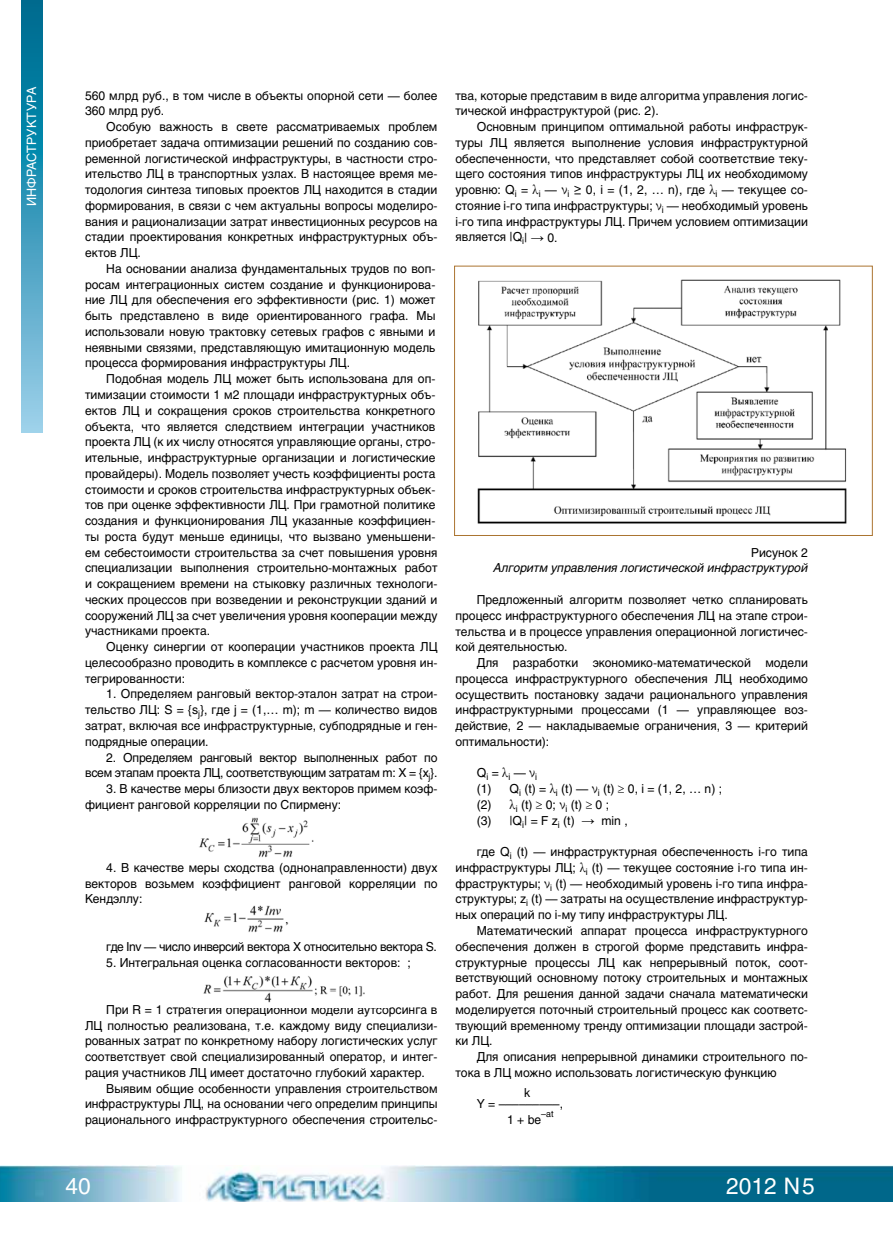
<style>
.page{position:relative;width:893px;height:1234px;background:#fff}
.page>*{position:absolute;margin:0;border:0;box-sizing:border-box;transform-origin:0 0}
.t1{font:22.5px "Helios";color:#fff}
.t2{font:12.75px "Helios";letter-spacing:.01em;color:#fff}
.t3{font:12.3px/15.8px "Helios";color:#000;text-align:justify}
.t4{font:12.3px/15.8px "Helios";letter-spacing:-.02em;color:#000;text-align:right}
.t5{font:12.3px "Helios";letter-spacing:-.03em;color:#000}
.t6{font:italic 12.3px "Helios";color:#000}
.t7{font:9px "Helios";color:#000}
.s1{font-family:"Garamond";font-size:15px}
.s2{font-family:"Garamond";font-size:16.5px}
.s3{font-family:"Garamond";font-weight:700;font-size:12px}
.s4{font-family:"Garamond";font-size:13.5px}
</style>
<div class="page">
<img style="left:0;top:1165px;width:893px;height:36px">
<svg style="left:21px;top:0;width:22px;height:432px"></svg>
<img style="left:477px;top:279px;width:370px;height:245px">
<div style="left:454px;top:266px;width:419px;height:270px;border:1px solid #ab7430"></div>
<img style="left:199px;top:817px;width:115px;height:41px">
<img style="left:203px;top:976px;width:162px;height:27px">
<img style="left:204px;top:905px;width:85px;height:28px">
<p class="t2" style="left:24px;top:206px;width:121px;rotate:-90deg">Инфраструктура</p>
<p class="t3" style="left:85px;top:87px;width:354px">560 млрд руб., в том числе в объекты опорной сети — более<br>360 млрд руб.</p>
<p class="t3" style="left:85px;top:119px;width:354px;text-indent:21px">Особую важность в свете рассматриваемых проблем приобретает задача оптимизации решений по созданию сов&shy;ременной логистической инфраструктуры, в частности стро&shy;ительство ЛЦ в транспортных узлах. В настоящее время ме&shy;тодология синтеза типовых проектов ЛЦ находится в стадии формирования, в связи с чем актуальны вопросы моделиро&shy;вания и рационализации затрат инвестиционных ресурсов на стадии проектирования конкретных инфраструктурных объ&shy;ектов ЛЦ.</p>
<p class="t3" style="left:85px;top:260px;width:352px;text-indent:21px">На основании анализа фундаментальных трудов по воп&shy;росам интеграционных систем создание и функционирова&shy;ние ЛЦ для обеспечения его эффективности (рис. 1) может быть представлено в виде ориентированного графа. Мы использовали новую трактовку сетевых графов с явными и неявными связями, представляющую имитационную модель процесса формирования инфраструктуры ЛЦ.</p>
<p class="t3" style="left:85px;top:371px;width:354px;text-align:left;text-indent:21px">Подобная модель ЛЦ может быть использована для оп&shy;тимизации стоимости 1 м2 площади инфраструктурных объ&shy;ектов ЛЦ и сокращения сроков строительства конкретного объекта, что является следствием интеграции участников проекта ЛЦ (к их числу относятся управляющие органы, стро&shy;ительные, инфраструктурные организации и логистические провайдеры). Модель позволяет учесть коэффициенты роста стоимости и сроков строительства инфраструктурных объек&shy;тов при оценке эффективности ЛЦ. При грамотной политике создания и функционирования ЛЦ указанные коэффициен&shy;ты роста будут меньше единицы, что вызвано уменьшени&shy;ем себестоимости строительства за счет повышения уровня специализации выполнения строительно-монтажных работ и сокращением времени на стыковку различных технологи&shy;ческих процессов при возведении и реконструкции зданий и сооружений ЛЦ за счет увеличения уровня кооперации между участниками проекта.</p>
<p class="t3" style="left:85px;top:638px;width:354px;text-indent:21px">Оценку синергии от кооперации участников проекта ЛЦ целесообразно проводить в комплексе с расчетом уровня ин&shy;тегрированности:</p>
<p class="t3" style="left:85px;top:685px;width:354px;text-indent:21px">1. Определяем ранговый вектор-эталон затрат на строи&shy;тельство ЛЦ: S = {s<sub>j</sub>}, где j = (1,… m); m — количество видов затрат, включая все инфраструктурные, субподрядные и ген&shy;подрядные операции.</p>
<p class="t4" style="left:85px;top:749px;width:354px">2. Определяем ранговый вектор выполненных работ по всем этапам проекта ЛЦ, соответствующим затратам m: Х = {x<sub>j</sub>}.</p>
<p class="t3" style="left:85px;top:780px;width:354px;text-indent:21px">3. В качестве меры близости двух векторов примем коэф&shy;фициент ранговой корреляции по Спирмену:</p>
<p class="t3" style="left:85px;top:859px;width:354px;text-indent:21px">4. В качестве меры сходства (однонаправленности) двух векторов возьмем коэффициент ранговой корреляции по Кендэллу:</p>
<p class="t5" style="left:106px;top:938px;width:332px">где Inv — число инверсий вектора Х относительно вектора S.</p>
<p class="t3" style="left:106px;top:953px;width:306px">5. Интегральная оценка согласованности векторов: ;</p>
<p class="t3" style="left:85px;top:1001px;width:354px;text-indent:21px">При R = 1 стратегия операционной модели аутсорсинга в ЛЦ полностью реализована, т.е. каждому виду специализи&shy;рованных затрат по конкретному набору логистических услуг соответствует свой специализированный оператор, и интег&shy;рация участников ЛЦ имеет достаточно глубокий характер.</p>
<p class="t3" style="left:85px;top:1079px;width:354px;text-indent:21px">Выявим общие особенности управления строительством инфраструктуры ЛЦ, на основании чего определим принципы рационального инфраструктурного обеспечения строительс-</p>
<p class="t3" style="left:455px;top:87px;width:354px">тва, которые представим в виде алгоритма управления логис&shy;тической инфраструктурой (рис. 2).</p>
<p class="t3" style="left:455px;top:119px;width:354px;text-indent:21px">Основным принципом оптимальной работы инфраструк&shy;туры ЛЦ является выполнение условия инфраструктурной обеспеченности, что представляет собой соответствие теку&shy;щего состояния типов инфраструктуры ЛЦ их необходимому уровню: Q<sub>i</sub> = <span class="s1">λ</span><sub>i</sub> — <span class="s2">ν</span><sub>i</sub> <span class="s3">≥</span> 0, i = (1, 2, … n), где <span class="s1">λ</span><sub>i</sub> — текущее со&shy;стояние i-го типа инфраструктуры; <span class="s2">ν</span><sub>i</sub> — необходимый уровень i-го типа инфраструктуры ЛЦ. Причем условием оптимизации является |Q<sub>i</sub>| <span class="s4">→</span> 0.</p>
<p class="t3" style="left:751px;top:544px;width:58px">Рисунок 2</p>
<p class="t6" style="left:493px;top:560px;width:316px">Алгоритм управления логистической инфраструктурой</p>
<p class="t3" style="left:455px;top:591px;width:354px;text-indent:21px">Предложенный алгоритм позволяет четко спланировать процесс инфраструктурного обеспечения ЛЦ на этапе строи&shy;тельства и в процессе управления операционной логистичес&shy;кой деятельностью.</p>
<p class="t3" style="left:455px;top:654px;width:354px;text-indent:21px">Для разработки экономико-математической модели процесса инфраструктурного обеспечения ЛЦ необходимо осуществить постановку задачи рационального управления инфраструктурными процессами (1 — управляющее воз&shy;действие, 2 — накладываемые ограничения, 3 — критерий оптимальности):</p>
<p class="t3" style="left:477px;top:764px;width:247px;text-align:left">Q<sub>i</sub> = <span class="s1">λ</span><sub>i</sub> — <span class="s2">ν</span><sub>i<br></sub>(1) Q<sub>i</sub> (t) = <span class="s1">λ</span><sub>i</sub> (t) — <span class="s2">ν</span><sub>i</sub> (t) ≥ 0, i = (1, 2, … n) ; (2) <span class="s1">λ</span><sub>i</sub> (t) ≥ 0; <span class="s2">ν</span><sub>i</sub> (t) ≥ 0 ;<br>(3) |Q<sub>i</sub>| = F z<sub>i</sub> (t) <span class="s4">→</span> min ,</p>
<p class="t3" style="left:455px;top:843px;width:354px;text-indent:21px">где Q<sub>i</sub> (t) — инфраструктурная обеспеченность i-го типа инфраструктуры ЛЦ; <span class="s1">λ</span><sub>i</sub> (t) — текущее состояние i-го типа ин&shy;фраструктуры; <span class="s2">ν</span><sub>i</sub> (t) — необходимый уровень i-го типа инфра&shy;структуры; z<sub>i</sub> (t) — затраты на осуществление инфраструктур&shy;ных операций по i-му типу инфраструктуры ЛЦ.</p>
<p class="t3" style="left:455px;top:922px;width:354px;text-indent:21px">Математический аппарат процесса инфраструктурного обеспечения должен в строгой форме представить инфра&shy;структурные процессы ЛЦ как непрерывный поток, соот&shy;ветствующий основному потоку строительных и монтажных работ. Для решения данной задачи сначала математически моделируется поточный строительный процесс как соответс&shy;твующий временному тренду оптимизации площади застрой&shy;ки ЛЦ.</p>
<p class="t3" style="left:455px;top:1048px;width:354px;text-indent:21px">Для описания непрерывной динамики строительного по&shy;тока в ЛЦ можно использовать логистическую функцию</p>
<p class="t3" style="left:477px;top:1086px;width:88px;line-height:11.2px;text-indent:47px">k<br>Y = –––––––––,</p>
<p class="t3" style="left:507px;top:1111px;width:36px">1 + be</p>
<p class="t7" style="left:541px;top:1107px;width:14px">–at</p>
<h1 class="t1" style="left:66px;top:1172px;width:27px">40</h1>
<h1 class="t1" style="left:726px;top:1172px;width:90px">2012 N5</h1>
</div>
